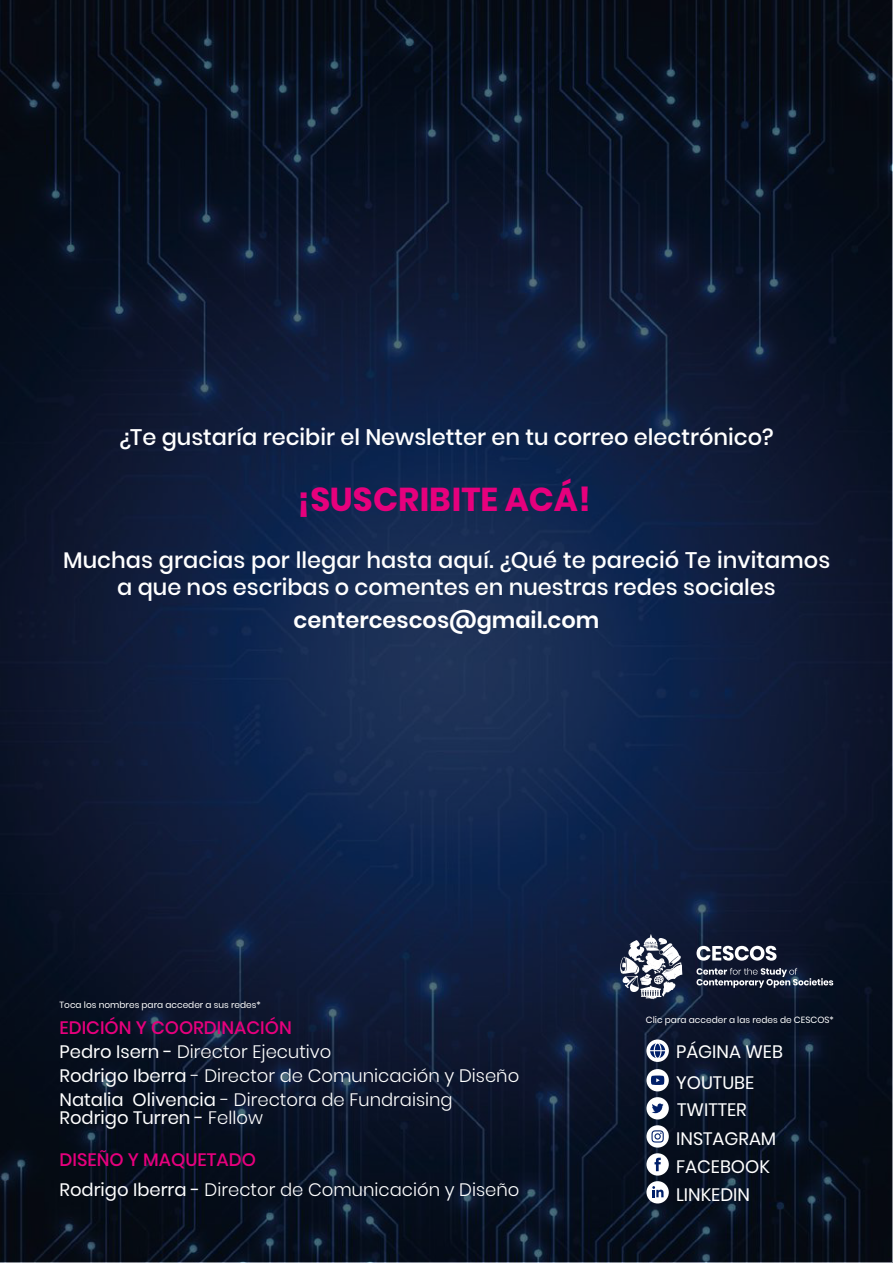
<style>
.page{position:relative;width:893px;height:1263px;background:#fff}
.page>*{position:absolute;margin:0;border:0;box-sizing:border-box;transform-origin:0 0}
.t1{font:700 33px "Poppins";color:#e6007d}
.t2{font:500 22.5px/27px "Poppins";color:#fff;text-align:center}
.t3{font:600 22.5px "Poppins";color:#fff}
.t4{font:300 18px/24px "Poppins";color:#fff}
.t5{font:18px/30.6px "Poppins";color:#fff}
.t6{font:9px "Poppins";color:#fff}
.s1{font-weight:500;color:#e6007d}
.s2{font-weight:400}
.s3{font-weight:300}
</style>
<div class="page">
<img style="left:0;top:0;width:893px;height:1263px">
<div style="left:646px;top:1069px;width:23px;height:22px;background:#fff;border-radius:50%"></div>
<svg style="left:651px;top:1075px;width:13px;height:10px"></svg>
<div style="left:646px;top:1097px;width:23px;height:22px;background:#fff;border-radius:50%"></div>
<svg style="left:652px;top:1103px;width:12px;height:10px"></svg>
<div style="left:646px;top:1181px;width:23px;height:22px;background:#fff;border-radius:50%"></div>
<svg style="left:652px;top:1186px;width:11px;height:11px"></svg>
<div style="left:646px;top:1153px;width:23px;height:22px;background:#fff;border-radius:50%"></div>
<svg style="left:654px;top:1158px;width:7px;height:13px"></svg>
<div style="left:646px;top:1125px;width:23px;height:22px;background:#fff;border-radius:50%"></div>
<svg style="left:651px;top:1130px;width:13px;height:12px"></svg>
<svg style="left:646px;top:1039px;width:23px;height:23px"></svg>
<svg style="left:650px;top:1043px;width:15px;height:15px"></svg>
<svg style="left:696px;top:968px;width:137px;height:20px;background:#484f60"></svg>
<svg style="left:696px;top:946px;width:80px;height:15px"></svg>
<svg style="left:620px;top:934px;width:62px;height:65px"></svg>
<p class="t2" style="left:119px;top:424px;width:656px">¿Te gustaría recibir el Newsletter en tu correo electrónico?</p>
<h1 class="t1" style="left:297px;top:480px;width:295px">¡SUSCRIBITE ACÁ!</h1>
<p class="t2" style="left:63px;top:546px;width:769px">Muchas gracias por llegar hasta aquí. ¿Qué te pareció Te invitamos a que nos escribas o comentes en nuestras redes sociales</p>
<p class="t3" style="left:294px;top:607px;width:307px">centercescos@gmail.com</p>
<p class="t6" style="left:60px;top:999px;width:203px">Toca los nombres para acceder a sus redes*</p>
<p class="t4" style="left:60px;top:1016px;width:461px"><span class="s1">EDICIÓN Y COORDINACIÓN<br></span><span class="s2">Pedro Isern -</span> Director Ejecutivo<br><span class="s2">Rodrigo Iberra</span> - Director de Comunicación y Diseño <span class="s2">Natalia Olivencia</span> - Directora de Fundraising</p>
<p class="t5" style="left:60px;top:1102px;width:205px">Rodrigo Turren - <span class="s3">Fellow</span></p>
<p class="t4" style="left:60px;top:1145px;width:461px;line-height:30px"><span class="s1">DISEÑO Y MAQUETADO<br></span><span class="s2">Rodrigo Iberra -</span> Director de Comunicación y Diseño</p>
<p class="t6" style="left:646px;top:1015px;width:189px">Clic para acceder a las redes de CESCOS*</p>
<p class="t5" style="left:676px;top:1036px;width:108px">PÁGINA WEB<br>YOUTUBE</p>
<p class="t5" style="left:676px;top:1096px;width:102px;line-height:29px">TWITTER<br>INSTAGRAM</p>
<p class="t5" style="left:676px;top:1151px;width:95px">FACEBOOK</p>
<p class="t5" style="left:676px;top:1179px;width:75px">LINKEDIN</p>
</div>
